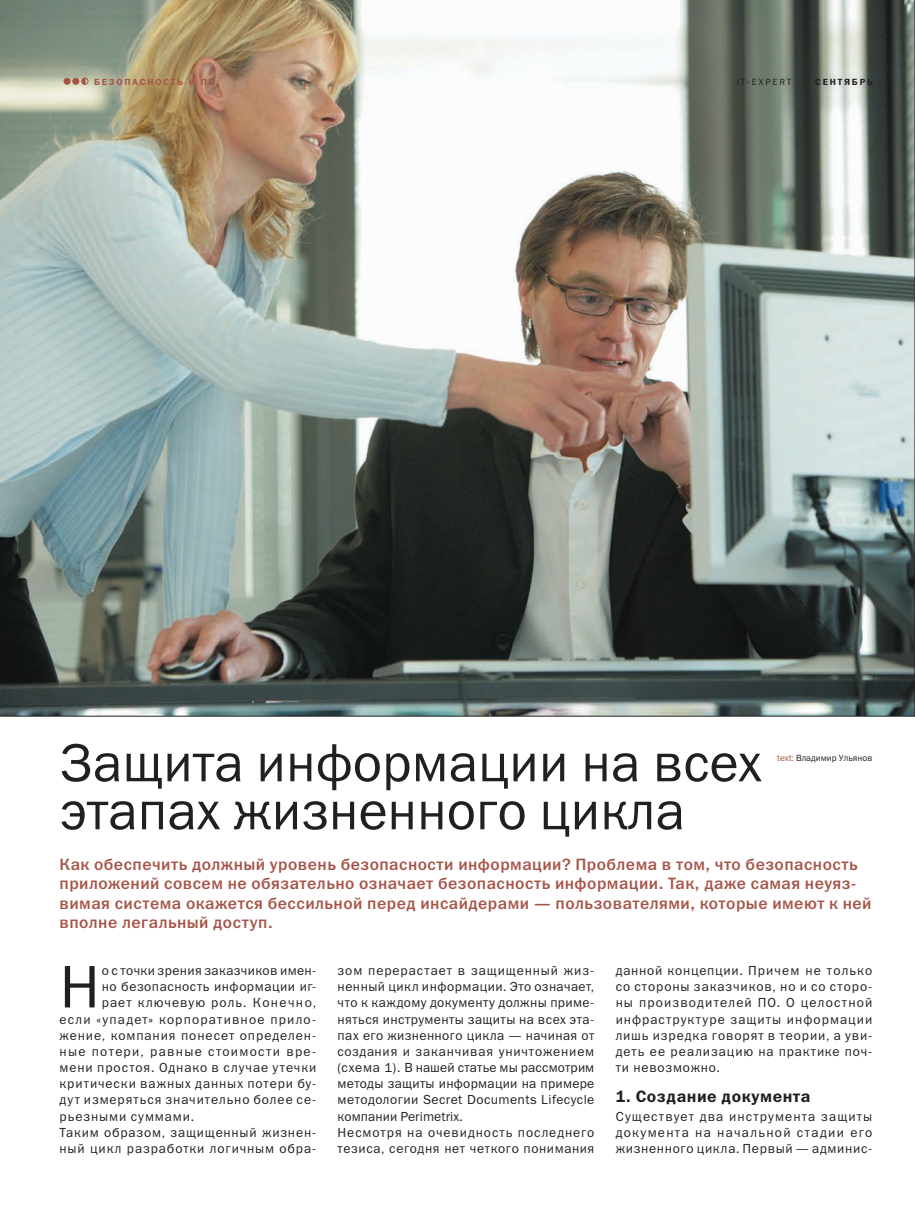
<style>
.page{position:relative;width:915px;height:1212px;background:#fff}
.page>*{position:absolute;margin:0;border:0;box-sizing:border-box;transform-origin:0 0}
.t1{font:60.3px "Franklin Gothic Book C";color:#231f20}
.t2{font:54px/48px "Franklin Gothic Book C";color:#231f20}
.t3{font:16.5px/19.5px "Franklin Gothic Medium C";letter-spacing:.03em;color:#a65448}
.t4{font:16.5px "Franklin Gothic Demi C";letter-spacing:.03em;color:#231f20}
.t5{font:13.2px/16.2px "Franklin Gothic Book C";letter-spacing:.06em;color:#231f20;text-align:justify}
.t6{font:13.2px/16.2px "Franklin Gothic Book C";letter-spacing:.035em;color:#231f20}
.t7{font:13.2px "Franklin Gothic Book C";letter-spacing:.09em;color:#231f20}
.t8{font:13.2px "Franklin Gothic Book C";letter-spacing:.1em;color:#231f20}
.t9{font:13.2px "Franklin Gothic Book C";letter-spacing:.025em;color:#231f20}
.t10{font:13.2px "Franklin Gothic Book C";letter-spacing:.04em;color:#231f20}
.t11{font:13.2px "Franklin Gothic Book C";letter-spacing:.085em;color:#231f20}
.t12{font:9px "Franklin Gothic Book C";color:#231f20}
.t13{font:9px "Franklin Gothic Demi C";letter-spacing:.2em;color:#a65448}
.s1{font-family:"Franklin Gothic Demi C"}
.s2{color:#a65448}
</style>
<div class="page">
<img style="left:0;top:0;width:914px;height:716px">
<div style="left:82px;top:78px;width:6px;height:7px;border:1px solid #a65448;border-radius:50%"></div>
<svg style="left:64px;top:78px;width:21px;height:7px"></svg>
<div style="left:64px;top:78px;width:6px;height:7px;border:1px solid #a65448;border-radius:50%"></div>
<p class="t13" style="left:94px;top:76px;width:115px">Б езопасность и ПО</p>
<p class="t12" style="left:736px;top:76px;width:138px">IT-Expe rt | <span class="s1">сентябрь</span></p>
<h2 class="t2" style="left:60px;top:738px;width:703px">Защита информации на всех этапах жизненного цикла</h2>
<p class="t12" style="left:776px;top:753px;width:97px"><span class="s2">text:</span> Владимир Ульянов</p>
<p class="t3" style="left:60px;top:854px;width:813px">Как обеспечить должный уровень безопасности информации? Проблема в том, что безопасность приложений совсем не обязательно означает безопасность информации. Так, даже самая неуяз&shy;вимая система окажется бессильной перед инсайдерами — пользователями, которые имеют к ней вполне легальный доступ.</p>
<h1 class="t1" style="left:60px;top:953px;width:42px">Н</h1>
<p class="t9" style="left:102px;top:963px;width:216px">о с точки зрения заказчиков имен-</p>
<p class="t10" style="left:102px;top:979px;width:216px">но безопасность информации иг-</p>
<p class="t11" style="left:102px;top:995px;width:216px">рает ключевую роль. Конечно,</p>
<p class="t7" style="left:60px;top:1012px;width:258px">если «упадет» корпоративное прило-</p>
<p class="t5" style="left:60px;top:1027px;width:258px">жение, компания понесет определен-</p>
<p class="t8" style="left:60px;top:1044px;width:258px">ные потери, равные стоимости вре-</p>
<p class="t5" style="left:60px;top:1059px;width:258px">мени простоя. Однако в случае утечки</p>
<p class="t5" style="left:60px;top:1075px;width:258px">критически важных данных потери бу-</p>
<p class="t5" style="left:60px;top:1091px;width:258px">дут измеряться значительно более се-</p>
<p class="t5" style="left:60px;top:1108px;width:136px">рьезными суммами.</p>
<p class="t5" style="left:60px;top:1124px;width:258px">Таким образом, защищенный жизнен-</p>
<p class="t5" style="left:60px;top:1140px;width:258px">ный цикл разработки логичным обра-</p>
<p class="t6" style="left:337px;top:962px;width:258px">зом перерастает в защищенный жиз&shy;ненный цикл информации. Это означает, что к каждому документу должны приме&shy;няться инструменты защиты на всех эта&shy;пах его жизненного цикла — начиная от создания и заканчивая уничтожением (схема 1). В нашей статье мы рассмотрим методы защиты информации на примере методологии Secret Documents Lifecycle компании Perimetrix.<br>Несмотря на очевидность последнего тезиса, сегодня нет четкого понимания</p>
<p class="t5" style="left:615px;top:962px;width:258px">данной концепции. Причем не только со стороны заказчиков, но и со сторо&shy;ны производителей ПО. О целостной инфраструктуре защиты информации лишь изредка говорят в теории, а уви&shy;деть ее реализацию на практике поч&shy;ти невозможно.</p>
<p class="t4" style="left:615px;top:1087px;width:196px">1. Создание документа</p>
<p class="t5" style="left:615px;top:1108px;width:258px">Существует два инструмента защиты документа на начальной стадии его жизненного цикла. Первый — админис-</p>
</div>
